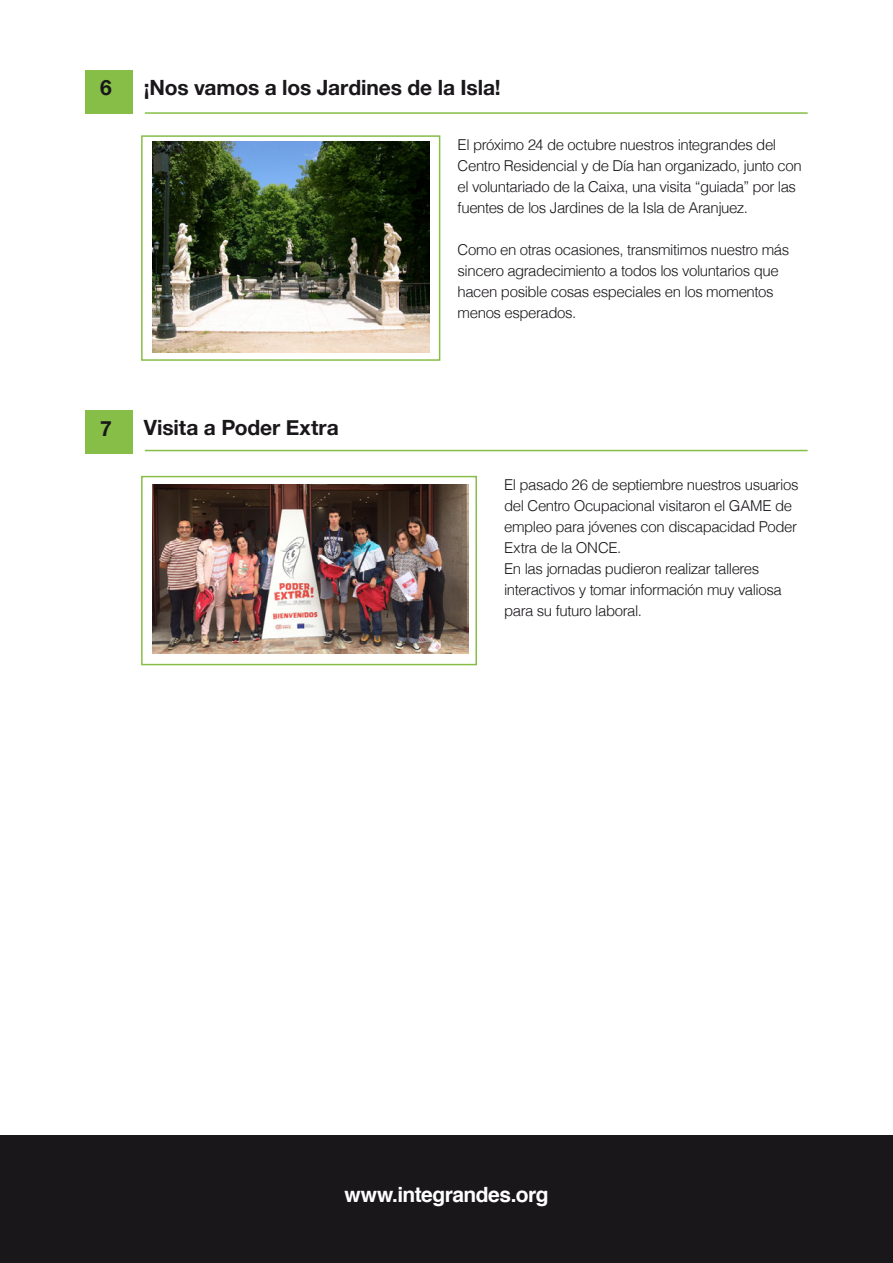
<style>
.page{position:relative;width:893px;height:1263px;background:#fff}
.page>*{position:absolute;margin:0;border:0;box-sizing:border-box;transform-origin:0 0}
.t1{font:700 21px "Helvetica Neue";letter-spacing:-.005em;color:#1a171b}
.t2{font:700 21px "Helvetica";letter-spacing:-.025em;color:#fff}
.t3{font:300 15px/21px "Helvetica";letter-spacing:-.03em;color:#1a171b}
</style>
<div class="page">
<div style="left:85px;top:70px;width:48px;height:43px;background:#86be47"></div>
<hr style="left:145px;top:112px;width:663px;height:2px;background:#86be47">
<div style="left:141px;top:135px;width:299px;height:226px;border:2px solid #86be47"></div>
<div style="left:0;top:1135px;width:893px;height:128px;background:#1a171b"></div>
<div style="left:85px;top:410px;width:48px;height:44px;background:#86be47"></div>
<hr style="left:145px;top:450px;width:663px;height:1px;background:#86be47">
<div style="left:141px;top:476px;width:336px;height:189px;border:2px solid #86be47"></div>
<img style="left:152px;top:142px;width:277px;height:210px">
<img style="left:152px;top:485px;width:317px;height:168px">
<h1 class="t1" style="left:100px;top:71px;width:13px">6</h1>
<h1 class="t1" style="left:144px;top:71px;width:359px">¡Nos vamos a los Jardines de la Isla!</h1>
<h1 class="t1" style="left:100px;top:412px;width:13px">7</h1>
<h1 class="t1" style="left:144px;top:411px;width:197px">Visita a Poder Extra</h1>
<p class="t3" style="left:458px;top:133px;width:346px">El próximo 24 de octubre nuestros integrandes del Centro Residencial y de Día han organizado, junto con el voluntariado de la Caixa, una visita “guiada” por las fuentes de los Jardines de la Isla de Aranjuez.</p>
<p class="t3" style="left:458px;top:238px;width:333px">Como en otras ocasiones, transmitimos nuestro más sincero agradecimiento a todos los voluntarios que hacen posible cosas especiales en los momentos menos esperados.</p>
<p class="t3" style="left:504px;top:473px;width:296px">El pasado 26 de septiembre nuestros usuarios del Centro Ocupacional visitaron el GAME de empleo para jóvenes con discapacidad Poder Extra de la ONCE.<br>En las jornadas pudieron realizar talleres interactivos y tomar información muy valiosa para su futuro laboral.</p>
<h1 class="t2" style="left:344px;top:1178px;width:206px">www.integrandes.org</h1>
</div>
